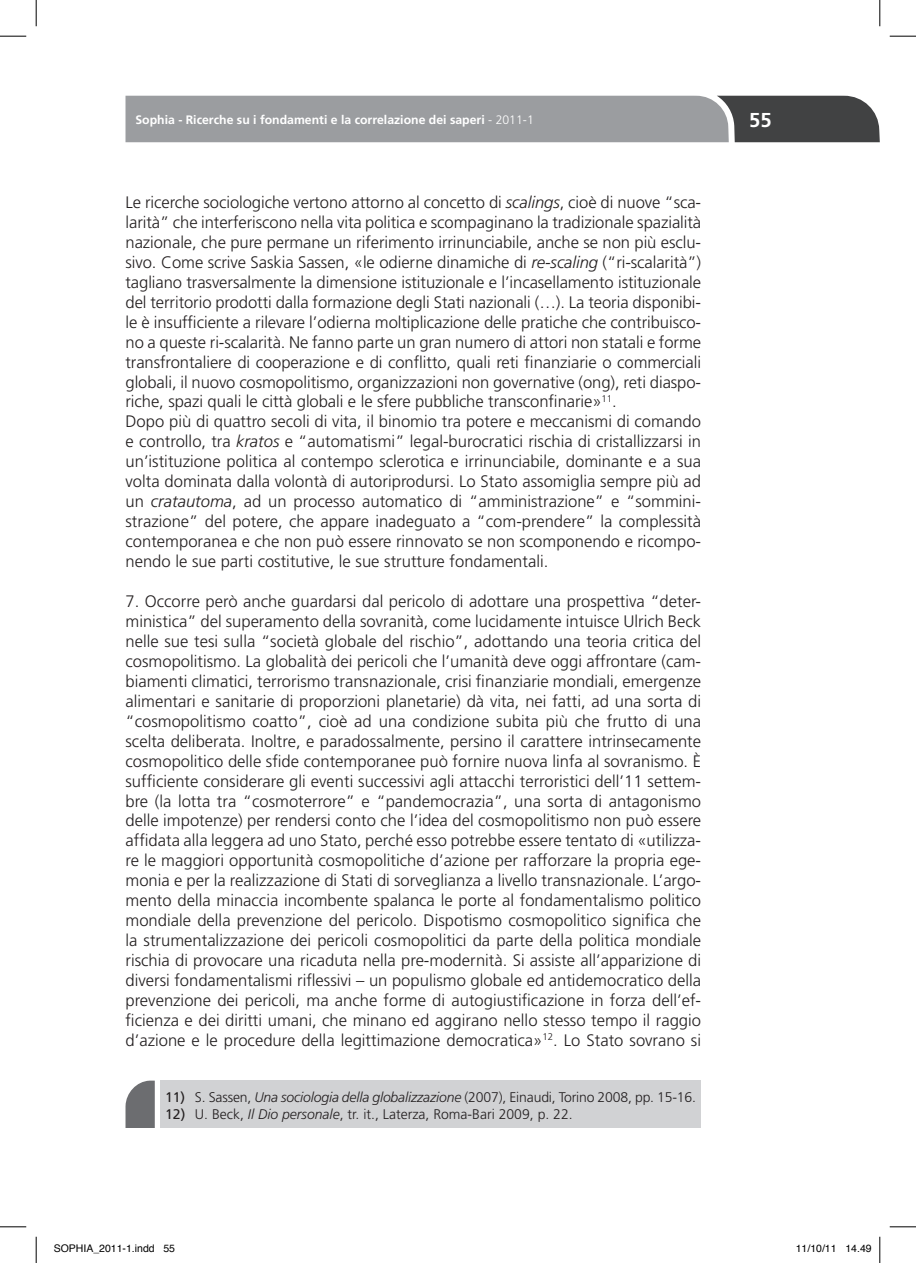
<style>
.page{position:relative;width:916px;height:1263px;background:#fff}
.page>*{position:absolute;margin:0;border:0;box-sizing:border-box;transform-origin:0 0}
.t1{font:700 20.12px "Frutiger";color:#fff}
.testo{font:300 16.62px/19.9px "Frutiger";color:#231f20;text-align:justify}
.note{font:300 14px "Frutiger";letter-spacing:-.01em;color:#231f20}
.t2{font:700 12.25px "Frutiger";color:#fff}
.t3{font:10.5px "Helvetica";color:#000}
.s1{font-weight:300}
.s2{font-style:italic}
.s3{font-weight:400}
</style>
<div class="page">
<svg style="left:125px;top:96px;width:754px;height:46px;background:#8b8d90"></svg>
<div style="left:160px;top:1081px;width:541px;height:47px;background:#d1d2d4"></div>
<svg style="left:125px;top:1081px;width:30px;height:47px"></svg>
<svg style="left:0;top:36px;width:26px;height:1px"></svg>
<svg style="left:889px;top:36px;width:27px;height:1px"></svg>
<svg style="left:0;top:1226px;width:26px;height:1px"></svg>
<svg style="left:889px;top:1226px;width:27px;height:1px"></svg>
<svg style="left:36px;top:0;width:1px;height:26px"></svg>
<svg style="left:36px;top:1237px;width:1px;height:26px"></svg>
<svg style="left:879px;top:0;width:1px;height:26px"></svg>
<svg style="left:879px;top:1237px;width:1px;height:26px"></svg>
<p class="t2" style="left:135px;top:112px;width:400px">Sophia - Ricerche su i fondamenti e la correlazione dei saperi <span class="s1">- 2011-1</span></p>
<p class="t1" style="left:749px;top:108px;width:24px">55</p>
<p class="testo" style="left:125px;top:192px;width:577px">Le ricerche sociologiche vertono attorno al concetto di <span class="s2">scalings</span>, cioè di nuove “sca&shy;larità” che interferiscono nella vita politica e scompaginano la tradizionale spazialità nazionale, che pure permane un riferimento irrinunciabile, anche se non più esclu&shy;sivo. Come scrive Saskia Sassen, «le odierne dinamiche di <span class="s2">re-scaling</span> (“ri-scalarità”) tagliano trasversalmente la dimensione istituzionale e l’incasellamento istituzionale del territorio prodotti dalla formazione degli Stati nazionali (…). La teoria disponibi&shy;le è insufficiente a rilevare l’odierna moltiplicazione delle pratiche che contribuisco&shy;no a queste ri-scalarità. Ne fanno parte un gran numero di attori non statali e forme transfrontaliere di cooperazione e di conflitto, quali reti finanziarie o commerciali globali, il nuovo cosmopolitismo, organizzazioni non governative (ong), reti diaspo&shy;riche, spazi quali le città globali e le sfere pubbliche transconfinarie»<sup>11</sup>.</p>
<p class="testo" style="left:125px;top:412px;width:577px">Dopo più di quattro secoli di vita, il binomio tra potere e meccanismi di comando e controllo, tra <span class="s2">kratos</span> e “automatismi” legal-burocratici rischia di cristallizzarsi in un’istituzione politica al contempo sclerotica e irrinunciabile, dominante e a sua volta dominata dalla volontà di autoriprodursi. Lo Stato assomiglia sempre più ad un <span class="s2">cratautoma</span>, ad un processo automatico di “amministrazione” e “sommini&shy;strazione” del potere, che appare inadeguato a “com-prendere” la complessità contemporanea e che non può essere rinnovato se non scomponendo e ricompo&shy;nendo le sue parti costitutive, le sue strutture fondamentali.</p>
<p class="testo" style="left:125px;top:591px;width:577px">7. Occorre però anche guardarsi dal pericolo di adottare una prospettiva “deter&shy;ministica” del superamento della sovranità, come lucidamente intuisce Ulrich Beck nelle sue tesi sulla “società globale del rischio”, adottando una teoria critica del cosmopolitismo. La globalità dei pericoli che l’umanità deve oggi affrontare (cam&shy;biamenti climatici, terrorismo transnazionale, crisi finanziarie mondiali, emergenze alimentari e sanitarie di proporzioni planetarie) dà vita, nei fatti, ad una sorta di “cosmopolitismo coatto”, cioè ad una condizione subita più che frutto di una scelta deliberata. Inoltre, e paradossalmente, persino il carattere intrinsecamente cosmopolitico delle sfide contemporanee può fornire nuova linfa al sovranismo. È sufficiente considerare gli eventi successivi agli attacchi terroristici dell’11 settem&shy;bre (la lotta tra “cosmoterrore” e “pandemocrazia”, una sorta di antagonismo delle impotenze) per rendersi conto che l’idea del cosmopolitismo non può essere affidata alla leggera ad uno Stato, perché esso potrebbe essere tentato di «utilizza&shy;re le maggiori opportunità cosmopolitiche d’azione per rafforzare la propria ege&shy;monia e per la realizzazione di Stati di sorveglianza a livello transnazionale. L’argo&shy;mento della minaccia incombente spalanca le porte al fondamentalismo politico mondiale della prevenzione del pericolo. Dispotismo cosmopolitico significa che la strumentalizzazione dei pericoli cosmopolitici da parte della politica mondiale rischia di provocare una ricaduta nella pre-modernità. Si assiste all’apparizione di diversi fondamentalismi riflessivi – un populismo globale ed antidemocratico della prevenzione dei pericoli, ma anche forme di autogiustificazione in forza dell’ef&shy;ficienza e dei diritti umani, che minano ed aggirano nello stesso tempo il raggio d’azione e le procedure della legittimazione democratica»<sup>12</sup>. Lo Stato sovrano si</p>
<p class="note" style="left:165px;top:1089px;width:532px"><span class="s3">11)</span> S. Sassen, <span class="s2">Una sociologia della globalizzazione</span> (2007), Einaudi, Torino 2008, pp. 15-16.</p>
<p class="note" style="left:165px;top:1106px;width:409px"><span class="s3">12)</span> U. Beck, <span class="s2">Il Dio personale</span>, tr. it., Laterza, Roma-Bari 2009, p. 22.</p>
<p class="t3" style="left:54px;top:1241px;width:123px">SOPHIA_2011-1.indd 55</p>
<p class="t3" style="left:795px;top:1241px;width:77px">11/10/11 14.49</p>
</div>
